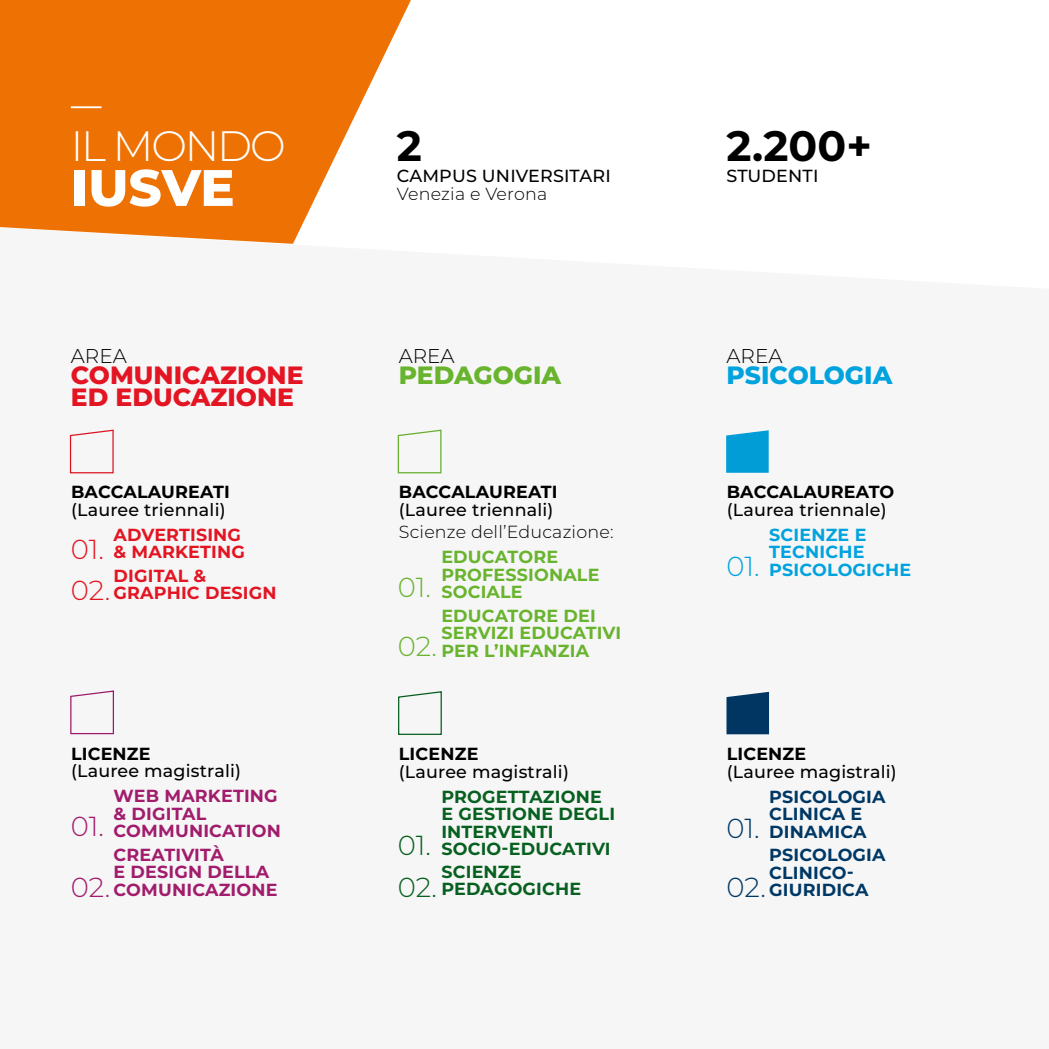
<style>
.page{position:relative;width:1049px;height:1049px;background:#f6f6f6}
.page>*{position:absolute;margin:0;border:0;box-sizing:border-box;transform-origin:0 0}
.t1{font:800 51.25px "Montserrat";color:#fff}
.t2{font:700 42.5px "Montserrat";color:#000}
.t3{font:300 42.5px "Montserrat";letter-spacing:-.05em;color:#fff}
.t4{font:300 27.5px/41px "Montserrat";color:#e41522}
.t5{font:300 27.5px "Montserrat";color:#a11c6c}
.t6{font:300 27.5px/42.2px "Montserrat";color:#07601f}
.t7{font:300 27.5px/58.8px "Montserrat";color:#003865}
.t8{font:300 27.5px "Montserrat";color:#69b42e}
.t9{font:800 25px/21.2px "Montserrat";color:#e41522}
.t10{font:800 25px "Montserrat";color:#00a3de}
.t11{font:800 25px "Montserrat";color:#69b42e}
.t12{font:300 20px "Montserrat";color:#000}
.t13{font:500 17.5px "Montserrat";letter-spacing:.01em;color:#000}
.t14{font:700 17.5px/17.5px "Montserrat";letter-spacing:.01em;color:#69b42e}
.t15{font:700 17.5px/17.5px "Montserrat";letter-spacing:.01em;color:#07601f}
.t16{font:700 17.5px/17.5px "Montserrat";letter-spacing:.01em;color:#a11c6c}
.t17{font:700 17.5px "Montserrat";letter-spacing:.01em;color:#000}
.t18{font:700 17.5px/17.5px "Montserrat";letter-spacing:.01em;color:#003865}
.t19{font:700 17.5px/17.5px "Montserrat";letter-spacing:.01em;color:#e41522}
.t20{font:300 17.5px "Montserrat";letter-spacing:.01em;color:#000}
.t21{font:700 17.5px/17.5px "Montserrat";letter-spacing:.01em;color:#00a3de}
.s1{font-weight:300;font-size:27.5px}
</style>
<div class="page">
<svg style="left:0;top:0;width:411px;height:244px;fill:#ee7203"></svg>
<svg style="left:69px;top:429px;width:45px;height:45px"></svg>
<svg style="left:70px;top:690px;width:44px;height:45px"></svg>
<svg style="left:397px;top:429px;width:45px;height:45px"></svg>
<svg style="left:398px;top:691px;width:44px;height:44px"></svg>
<svg style="left:726px;top:430px;width:43px;height:43px;background:#14a4d8"></svg>
<svg style="left:726px;top:692px;width:43px;height:42px;background:#11436b"></svg>
<hr style="left:71px;top:106px;width:31px;height:2px;background:#fff">
<h2 class="t3" style="left:71px;top:117px;width:217px">IL MONDO</h2>
<h1 class="t1" style="left:71px;top:150px;width:165px">IUSVE</h1>
<p class="t12" style="left:71px;top:342px;width:57px">AREA</p>
<h3 class="t9" style="left:71px;top:363px;width:234px">COMUNICAZIONE<br>ED EDUCAZIONE</h3>
<p class="t17" style="left:71px;top:479px;width:160px">BACCALAUREATI</p>
<p class="t13" style="left:71px;top:497px;width:156px">(Lauree triennali)</p>
<p class="t19" style="left:114px;top:525px;width:133px">ADVERTISING &amp; MARKETING</p>
<p class="t19" style="left:114px;top:566px;width:165px">DIGITAL &amp;<br>GRAPHIC DESIGN</p>
<h3 class="t4" style="left:71px;top:527px;width:41px">01.<br>02.</h3>
<p class="t17" style="left:71px;top:741px;width:81px">LICENZE</p>
<p class="t13" style="left:71px;top:759px;width:172px">(Lauree magistrali)</p>
<p class="t16" style="left:114px;top:786px;width:169px">WEB MARKETING &amp; DIGITAL<br>COMMUNICATION</p>
<p class="t16" style="left:114px;top:845px;width:165px">CREATIVITÀ<br>E DESIGN DELLA<br>COMUNICAZIONE</p>
<h3 class="t5" style="left:71px;top:808px;width:35px">01.</h3>
<h3 class="t5" style="left:71px;top:868px;width:41px">02.</h3>
<h2 class="t2" style="left:397px;top:115px;width:27px">2</h2>
<p class="t13" style="left:397px;top:164px;width:215px">CAMPUS UNIVERSITARI</p>
<p class="t20" style="left:397px;top:182px;width:152px">Venezia e Verona</p>
<p class="t12" style="left:399px;top:342px;width:57px">AREA</p>
<h3 class="t11" style="left:399px;top:357px;width:164px">PEDAGOGIA</h3>
<p class="t17" style="left:399px;top:479px;width:160px">BACCALAUREATI</p>
<p class="t13" style="left:399px;top:497px;width:156px">(Lauree triennali)</p>
<p class="t20" style="left:399px;top:520px;width:216px">Scienze dell’Educazione:</p>
<p class="t14" style="left:441px;top:547px;width:159px">EDUCATORE<br>PROFESSIONALE<br>SOCIALE</p>
<p class="t14" style="left:441px;top:606px;width:181px">EDUCATORE DEI<br>SERVIZI EDUCATIVI</p>
<p class="t14" style="left:398px;top:641px;width:193px"><span class="s1">02.</span> PER L’INFANZIA</p>
<h3 class="t8" style="left:398px;top:569px;width:35px">01.</h3>
<p class="t17" style="left:399px;top:741px;width:81px">LICENZE</p>
<p class="t13" style="left:399px;top:759px;width:172px">(Lauree magistrali)</p>
<p class="t15" style="left:441px;top:787px;width:175px">PROGETTAZIONE<br>E GESTIONE DEGLI<br>INTERVENTI<br>SOCIO-EDUCATIVI</p>
<p class="t15" style="left:441px;top:862px;width:141px">SCIENZE<br>PEDAGOGICHE</p>
<h3 class="t6" style="left:398px;top:823px;width:41px">01.<br>02.</h3>
<h2 class="t2" style="left:726px;top:115px;width:147px">2.200+</h2>
<p class="t13" style="left:726px;top:164px;width:93px">STUDENTI</p>
<p class="t12" style="left:726px;top:342px;width:57px">AREA</p>
<h3 class="t10" style="left:726px;top:357px;width:167px">PSICOLOGIA</h3>
<p class="t17" style="left:727px;top:479px;width:169px">BACCALAUREATO</p>
<p class="t13" style="left:727px;top:497px;width:161px">(Laurea triennale)</p>
<p class="t21" style="left:769px;top:525px;width:99px">SCIENZE E<br>TECNICHE</p>
<p class="t21" style="left:726px;top:560px;width:186px"><span class="s1">01.</span> PSICOLOGICHE</p>
<p class="t17" style="left:727px;top:741px;width:81px">LICENZE</p>
<p class="t13" style="left:727px;top:759px;width:172px">(Lauree magistrali)</p>
<p class="t18" style="left:769px;top:787px;width:118px">PSICOLOGIA<br>CLINICA E<br>DINAMICA</p>
<p class="t18" style="left:769px;top:845px;width:118px">PSICOLOGIA<br>CLINICO-<br>GIURIDICA</p>
<h3 class="t7" style="left:726px;top:798px;width:41px">01.<br>02.</h3>
</div>
